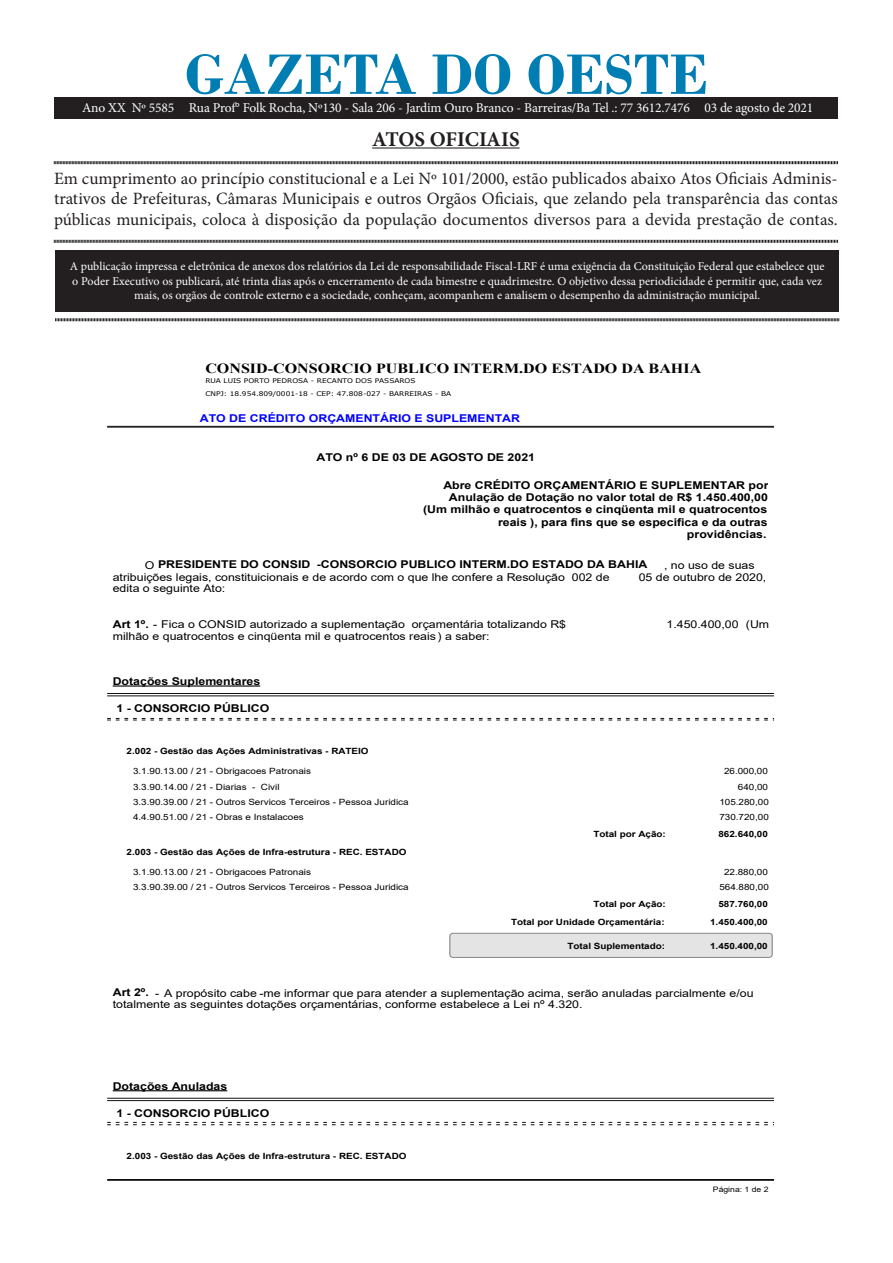
<style>
.page{position:relative;width:893px;height:1263px;background:#fff}
.page>*{position:absolute;margin:0;border:0;box-sizing:border-box;transform-origin:0 0}
.t1{font:700 60px "Bodoni";color:#007eb4}
.t2{font:700 21px "Minion Pro";letter-spacing:-.005em;color:#231f20}
.t3{font:17.25px/20.7px "Minion Pro";color:#231f20;text-align:justify}
.t4{font:700 13.95px "Times New Roman";color:#000;scale:1.15 1}
.t5{font:13.5px "Minion Pro";letter-spacing:-.01em;color:#fff}
.t6{font:12px/14.4px "Minion Pro";color:#fff;text-align:center}
.t7{font:10.8px/11.9px "Arial";color:#000;scale:1.15 1}
.t8{font:700 10.8px/12.3px "Arial";color:#000;text-align:right;scale:1.15 1}
.t9{font:700 10.8px "Arial";color:#00f;scale:1.15 1}
.t10{font:8.55px "Arial";color:#000;scale:1.15 1}
.t11{font:700 8.55px "Arial";color:#000;scale:1.15 1}
.t12{font:7.5px "Arial";color:#000;scale:1.15 1}
.t13{font:6.45px/12.9px "Verdana";color:#000;scale:1.15 1}
.s1{font-weight:400}
.s2{font-weight:700}
</style>
<div class="page">
<div style="left:55px;top:250px;width:784px;height:61px;background:#231f20"></div>
<hr style="left:372px;top:147px;width:148px;height:2px;background:#231f20">
<svg style="left:54px;top:161px;width:784px;height:4px;background:#908e8e"></svg>
<svg style="left:54px;top:239px;width:784px;height:4px;background:#908e8e"></svg>
<svg style="left:55px;top:318px;width:784px;height:4px;background:#908e8e"></svg>
<div style="left:54px;top:98px;width:784px;height:20px;background:#231f20"></div>
<hr style="left:107px;top:426px;width:667px;height:1px;background:#000">
<hr style="left:107px;top:427px;width:667px;height:1px;background:#000">
<hr style="left:113px;top:685px;width:147px;height:2px;background:#000">
<hr style="left:107px;top:693px;width:667px;height:1px;background:#000">
<hr style="left:107px;top:695px;width:667px;height:1px;background:#000">
<svg style="left:107px;top:718px;width:667px;height:3px"></svg>
<div style="left:450px;top:933px;width:322px;height:24px;background:#e4e4e4;border-radius:3px"></div>
<div style="left:449px;top:933px;width:324px;height:25px;border:1px solid #808080;border-radius:3px"></div>
<hr style="left:113px;top:1090px;width:114px;height:1px;background:#000">
<hr style="left:107px;top:1098px;width:667px;height:1px;background:#000">
<hr style="left:107px;top:1100px;width:667px;height:1px;background:#000">
<svg style="left:107px;top:1122px;width:667px;height:3px"></svg>
<hr style="left:107px;top:1179px;width:667px;height:1px;background:#000">
<hr style="left:107px;top:1180px;width:667px;height:1px;background:#000">
<p class="t1" style="left:185px;top:39px;width:525px">GAZETA DO OESTE</p>
<p class="t2" style="left:372px;top:124px;width:149px">ATOS OFICIAIS</p>
<p class="t3" style="left:54px;top:168px;width:785px">Em cumprimento ao princípio constitucional e a Lei Nº 101/2000, estão publicados abaixo Atos Oficiais Adminis&shy;trativos de Prefeituras, Câmaras Municipais e outros Orgãos Oficiais, que zelando pela transparência das contas públicas municipais, coloca à disposição da população documentos diversos para a devida prestação de contas.</p>
<p class="t6" style="left:70px;top:259px;width:756px">A publicação impressa e eletrônica de anexos dos relatórios da Lei de responsabilidade Fiscal-LRF é uma exigência da Constituição Federal que estabelece que o Poder Executivo os publicará, até trinta dias após o encerramento de cada bimestre e quadrimestre. O objetivo dessa periodicidade é permitir que, cada vez mais, os orgãos de controle externo e a sociedade, conheçam, acompanhem e analisem o desempenho da administração municipal.</p>
<p class="t5" style="left:82px;top:98px;width:733px">Ano XX Nº 5585 Rua Prof° Folk Rocha, Nº130 - Sala 206 - Jardim Ouro Branco - Barreiras/Ba Tel .: 77 3612.7476 03 de agosto de 2021</p>
<p class="t4" style="left:205px;top:358px;width:433px">CONSID-CONSORCIO PUBLICO INTERM.DO ESTADO DA BAHIA</p>
<p class="t13" style="left:205px;top:374px;width:215px">RUA LUIS PORTO PEDROSA - RECANTO DOS PASSAROS<br>CNPJ: 18.954.809/0001-18 - CEP: 47.808-027 - BARREIRAS - BA</p>
<p class="t9" style="left:200px;top:410px;width:280px">ATO DE CRÉDITO ORÇAMENTÁRIO E SUPLEMENTAR</p>
<p class="t8" style="left:316px;top:451px;width:192px">ATO nº 6 DE 03 DE AGOSTO DE 2021</p>
<p class="t8" style="left:423px;top:479px;width:302px">Abre CRÉDITO ORÇAMENTÁRIO E SUPLEMENTAR por Anulação de Dotação no valor total de R$ 1.450.400,00 (Um milhão e quatrocentos e cinqüenta mil e quatrocentos reais ), para fins que se especifica e da outras providências.</p>
<p class="t8" style="left:145px;top:558px;width:439px"><span class="s1">O</span> PRESIDENTE DO CONSID -CONSORCIO PUBLICO INTERM.DO ESTADO DA BAHIA</p>
<p class="t7" style="left:639px;top:559px;width:113px;text-indent:25px">, no uso de suas<br>05 de outubro de 2020,</p>
<p class="t7" style="left:113px;top:571px;width:434px">atribuições legais, constituicionais e de acordo com o que lhe confere a Resolução 002 de edita o seguinte Ato:</p>
<p class="t7" style="left:113px;top:618px;width:396px"><span class="s2">Art 1º.</span> - Fica o CONSID autorizado a suplementação orçamentária totalizando R$</p>
<p class="t7" style="left:666px;top:618px;width:91px">1.450.400,00 (Um</p>
<p class="t7" style="left:113px;top:630px;width:329px">milhão e quatrocentos e cinqüenta mil e quatrocentos reais ) a saber:</p>
<p class="t8" style="left:113px;top:675px;width:130px">Dotações Suplementares</p>
<p class="t8" style="left:116px;top:702px;width:135px">1 - CONSORCIO PÚBLICO</p>
<p class="t11" style="left:127px;top:745px;width:212px">2.002 - Gestão das Ações Administrativas - RATEIO</p>
<p class="t10" style="left:133px;top:765px;width:156px">3.1.90.13.00 / 21 - Obrigacoes Patronais</p>
<p class="t10" style="left:724px;top:765px;width:40px">26.000,00</p>
<p class="t10" style="left:133px;top:781px;width:129px">3.3.90.14.00 / 21 - Diarias - Civil</p>
<p class="t10" style="left:738px;top:781px;width:28px">640,00</p>
<p class="t10" style="left:133px;top:796px;width:241px">3.3.90.39.00 / 21 - Outros Servicos Terceiros - Pessoa Juridica</p>
<p class="t10" style="left:719px;top:796px;width:44px">105.280,00</p>
<p class="t10" style="left:133px;top:811px;width:150px">4.4.90.51.00 / 21 - Obras e Instalacoes</p>
<p class="t10" style="left:719px;top:811px;width:44px">730.720,00</p>
<p class="t11" style="left:593px;top:828px;width:64px">Total por Ação:</p>
<p class="t11" style="left:718px;top:828px;width:44px">862.640,00</p>
<p class="t11" style="left:127px;top:846px;width:245px">2.003 - Gestão das Ações de Infra-estrutura - REC. ESTADO</p>
<p class="t10" style="left:133px;top:866px;width:156px">3.1.90.13.00 / 21 - Obrigacoes Patronais</p>
<p class="t10" style="left:724px;top:866px;width:40px">22.880,00</p>
<p class="t10" style="left:133px;top:881px;width:241px">3.3.90.39.00 / 21 - Outros Servicos Terceiros - Pessoa Juridica</p>
<p class="t10" style="left:719px;top:881px;width:44px">564.880,00</p>
<p class="t11" style="left:593px;top:898px;width:64px">Total por Ação:</p>
<p class="t11" style="left:718px;top:898px;width:44px">587.760,00</p>
<p class="t11" style="left:511px;top:916px;width:135px">Total por Unidade Orçamentária:</p>
<p class="t11" style="left:710px;top:916px;width:52px">1.450.400,00</p>
<p class="t11" style="left:567px;top:940px;width:86px">Total Suplementado:</p>
<p class="t11" style="left:710px;top:940px;width:52px">1.450.400,00</p>
<p class="t7" style="left:113px;top:987px;width:559px"><span class="s2">Art 2º.</span> - A propósito cabe -me informar que para atender a suplementação acima, serão anuladas parcialmente e/ou totalmente as seguintes dotações orçamentárias, conforme estabelece a Lei nº 4.320.</p>
<p class="t8" style="left:113px;top:1080px;width:101px">Dotações Anuladas</p>
<p class="t8" style="left:116px;top:1107px;width:135px">1 - CONSORCIO PÚBLICO</p>
<p class="t11" style="left:127px;top:1150px;width:245px">2.003 - Gestão das Ações de Infra-estrutura - REC. ESTADO</p>
<p class="t12" style="left:713px;top:1184px;width:50px">Página: 1 de 2</p>
</div>
